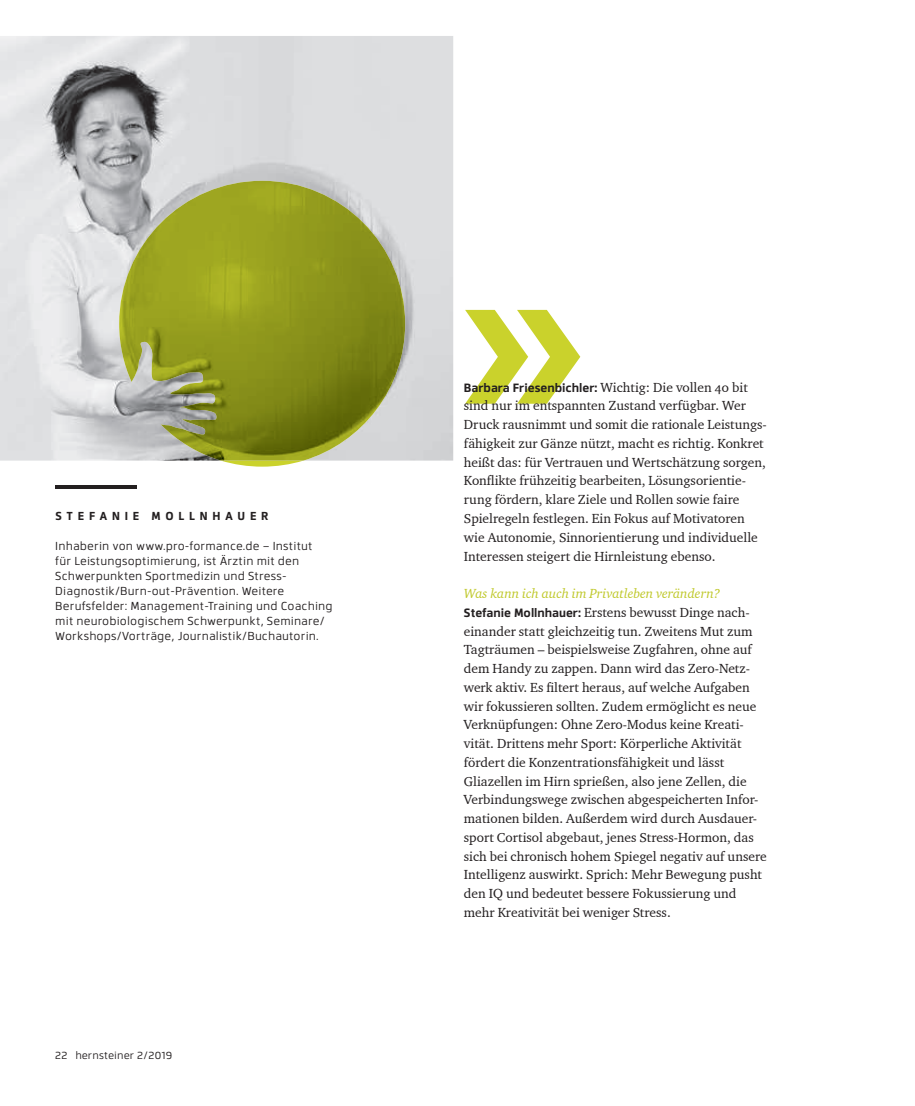
<style>
.page{position:relative;width:915px;height:1106px;background:#fff}
.page>*{position:absolute;margin:0;border:0;box-sizing:border-box;transform-origin:0 0}
.t1{font:700 224.25px "Facto";color:#cad22c}
.t2{font:13.5px/18.8px "Charter ITC Regu OS";color:#231f20}
.t3{font:13.5px "Charter ITC Regu Ital OS";color:#bfc82a}
.t4{font:700 12px "Facto";color:#231f20}
.t5{font:11.55px/15px "Facto";letter-spacing:.01em;color:#231f20}
.t6{font:700 11.55px "Facto";letter-spacing:.41em;color:#231f20}
.t7{font:10.5px "Facto";letter-spacing:.005em;color:#231f20}
.s1{font-family:"Charter ITC Regu OS";font-weight:400;font-size:13.5px}
.s2{font-family:"Facto";font-weight:700;font-size:12px}
</style>
<div class="page">
<hr style="left:55px;top:485px;width:82px;height:3px;background:#231f20">
<img style="left:0;top:36px;width:453px;height:424px">
<svg style="left:221px;top:460px;width:82px;height:6px"></svg>
<img style="left:119px;top:181px;width:286px;height:279px">
<p class="t6" style="left:55px;top:507px;width:214px">STEFANIE MOLLNHAUER</p>
<p class="t5" style="left:55px;top:537px;width:279px">Inhaberin von www.pro-formance.de – Institut<br>für Leistungsoptimierung, ist Ärztin mit den Schwerpunkten Sportmedizin und Stress-Diagnostik/Burn-out-Prävention. Weitere Berufsfelder: Management-Training und Coaching mit neurobiologischem Schwerpunkt, Seminare/ Workshops/Vorträge, Journalistik/Buchautorin.</p>
<p class="t7" style="left:55px;top:1047px;width:118px">22 hernsteiner 2/2019</p>
<h1 class="t1" style="left:457px;top:170px;width:136px">»</h1>
<p class="t4" style="left:463px;top:378px;width:285px">Barbara Friesenbichler: <span class="s1">Wichtig: Die vollen 40 bit</span></p>
<p class="t2" style="left:463px;top:396px;width:304px">sind nur im entspannten Zustand verfügbar. Wer Druck rausnimmt und somit die rationale Leistungs&shy;fähigkeit zur Gänze nützt, macht es richtig. Konkret heißt das: für Vertrauen und Wertschätzung sorgen, Konflikte frühzeitig bearbeiten, Lösungsorientie&shy;rung fördern, klare Ziele und Rollen sowie faire Spiel regeln festlegen. Ein Fokus auf Motivatoren wie Autonomie, Sinnorientierung und individuelle Interessen steigert die Hirnleistung ebenso.</p>
<p class="t3" style="left:463px;top:585px;width:258px">Was kann ich auch im Privatleben verändern?</p>
<p class="t2" style="left:463px;top:602px;width:304px"><span class="s2">Stefanie Mollnhauer:</span> Erstens bewusst Dinge nach&shy;einander statt gleichzeitig tun. Zweitens Mut zum Tagträumen – beispielsweise Zugfahren, ohne auf dem Handy zu zappen. Dann wird das Zero-Netz&shy;werk aktiv. Es filtert heraus, auf welche Aufgaben wir fokussieren sollten. Zudem ermöglicht es neue Verknüpfungen: Ohne Zero-Modus keine Kreati&shy;vität. Drittens mehr Sport: Körperliche Aktivität fördert die Konzentrationsfähigkeit und lässt Gliazellen im Hirn sprießen, also jene Zellen, die Verbindungs wege zwischen abgespeicherten Infor&shy;mationen bilden. Außerdem wird durch Ausdauer&shy;sport Cortisol abgebaut, jenes Stress-Hormon, das sich bei chronisch hohem Spiegel negativ auf unsere Intelligenz auswirkt. Sprich: Mehr Bewegung pusht den IQ und bedeutet bessere Fokussierung und mehr Kreativität bei weniger Stress.</p>
</div>
